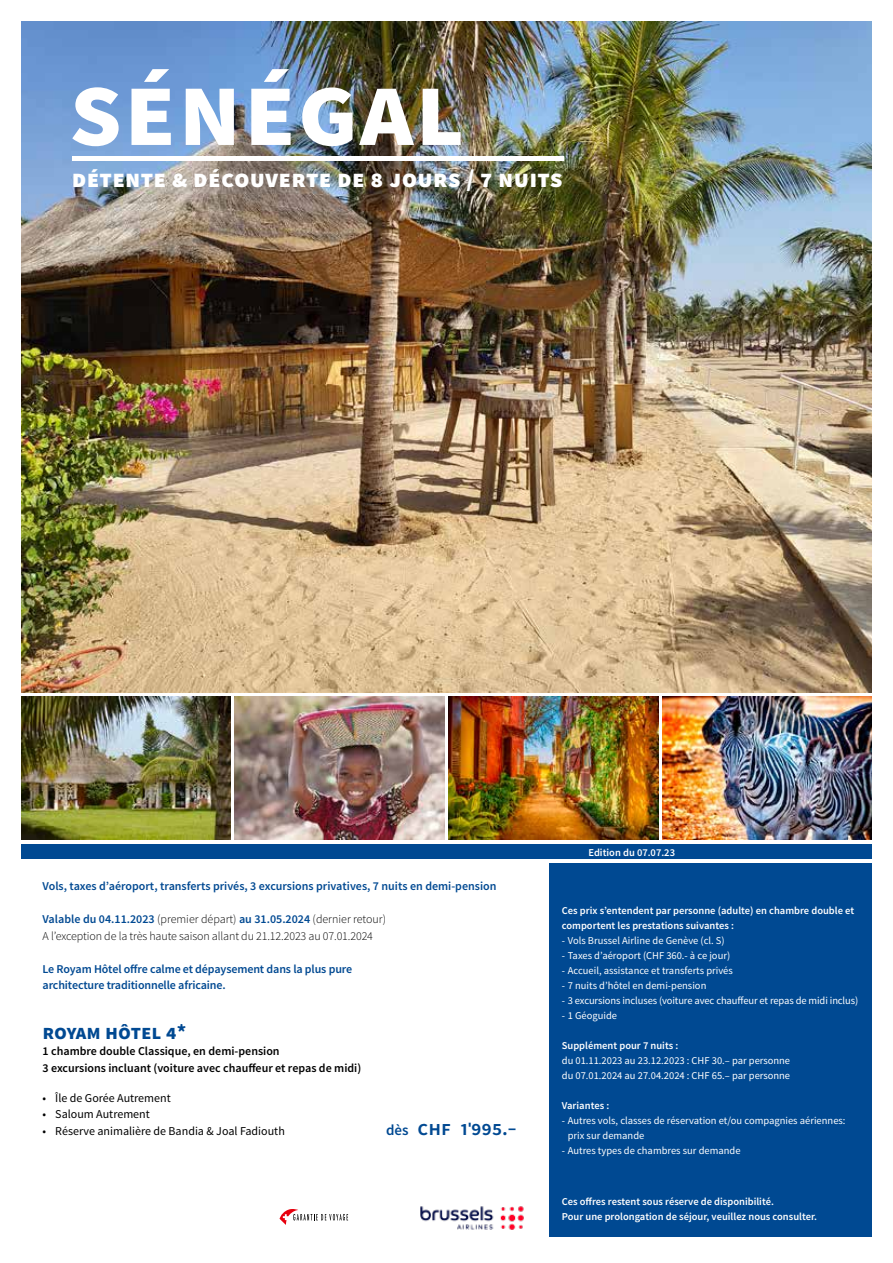
<style>
.page{position:relative;width:893px;height:1263px;background:#fff}
.page>*{position:absolute;margin:0;border:0;box-sizing:border-box;transform-origin:0 0}
.t1{font:700 106.5px "Source Sans Pro";letter-spacing:.01em;color:#fff}
.t2{font:900 24.9px "Source Sans Pro";letter-spacing:.01em;color:#fff}
.t3{font:600 21px "Source Sans Pro";color:#004992}
.t4{font:700 21px "Source Sans Pro";color:#004992}
.t5{font:600 12px/16.5px "Source Sans Pro";letter-spacing:-.01em;color:#004992}
.t6{font:300 12px/16.5px "Source Sans Pro";letter-spacing:-.01em;color:#000}
.t7{font:600 12px/16.5px "Source Sans Pro";color:#000}
.t8{font:12px "Source Sans Pro";color:#000}
.t9{font:10.5px/15px "Source Sans Pro";color:#fff}
.t10{font:600 10.5px/15px "Source Sans Pro";color:#fff}
.s1{font-weight:600;color:#004992}
.s2{font-size:15px}
</style>
<div class="page">
<img style="left:21px;top:21px;width:851px;height:671px">
<div style="left:21px;top:844px;width:851px;height:15px;background:#004992"></div>
<div style="left:549px;top:863px;width:323px;height:374px;background:#004992"></div>
<svg style="left:280px;top:1209px;width:68px;height:16px"></svg>
<img style="left:21px;top:697px;width:210px;height:143px">
<img style="left:235px;top:697px;width:209px;height:143px">
<img style="left:449px;top:697px;width:209px;height:143px">
<div style="left:72px;top:156px;width:491px;height:5px;background:#fff"></div>
<img style="left:420px;top:1206px;width:104px;height:24px">
<img style="left:662px;top:697px;width:210px;height:143px">
<h1 class="t1" style="left:69px;top:41px;width:397px">sénégal</h1>
<h2 class="t2" style="left:72px;top:163px;width:492px">détente &amp; découverte de 8 jours / 7 nuits</h2>
<p class="t10" style="left:588px;top:845px;width:88px">Edition du 07.07.23</p>
<p class="t5" style="left:43px;top:878px;width:455px">Vols, taxes d’aéroport, transferts privés, 3 excursions privatives, 7 nuits en demi-pension</p>
<p class="t6" style="left:43px;top:911px;width:345px"><span class="s1">Valable du 04.11.2023</span> (premier départ) <span class="s1">au 31.05.2024</span> (dernier retour)<br>A l’exception de la très haute saison allant du 21.12.2023 au 07.01.2024</p>
<p class="t5" style="left:43px;top:961px;width:311px">Le Royam Hôtel offre calme et dépaysement dans la plus pure architecture traditionnelle africaine.</p>
<h3 class="t4" style="left:43px;top:1018px;width:145px">royam hôtel 4*</h3>
<p class="t7" style="left:43px;top:1043px;width:320px">1 chambre double Classique, en demi-pension<br>3 excursions incluant (voiture avec chauffeur et repas de midi)</p>
<p class="t8" style="left:43px;top:1090px;width:130px">• Île de Gorée Autrement</p>
<p class="t8" style="left:43px;top:1107px;width:109px">• Saloum Autrement</p>
<p class="t8" style="left:43px;top:1123px;width:244px">• Réserve animalière de Bandia &amp; Joal Fadiouth</p>
<h3 class="t3" style="left:386px;top:1115px;width:132px"><span class="s2">dès</span> chf 1ˈ995.–</h3>
<p class="t10" style="left:562px;top:903px;width:294px">Ces prix s’entendent par personne (adulte) en chambre double et comportent les prestations suivantes :</p>
<p class="t9" style="left:562px;top:933px;width:164px">- Vols Brussel Airline de Genève (cl. S)</p>
<p class="t9" style="left:562px;top:948px;width:170px">- Taxes d’aéroport (CHF 360.- à ce jour)</p>
<p class="t9" style="left:562px;top:963px;width:173px">- Accueil, assistance et transferts privés</p>
<p class="t9" style="left:562px;top:978px;width:146px">- 7 nuits d’hôtel en demi-pension</p>
<p class="t9" style="left:562px;top:993px;width:298px">- 3 excursions incluses (voiture avec chauffeur et repas de midi inclus)</p>
<p class="t9" style="left:562px;top:1008px;width:57px">- 1 Géoguide</p>
<p class="t10" style="left:562px;top:1038px;width:118px">Supplément pour 7 nuits :</p>
<p class="t9" style="left:562px;top:1053px;width:230px">du 01.11.2023 au 23.12.2023 : CHF 30.– par personne du 07.01.2024 au 27.04.2024 : CHF 65.– par personne</p>
<p class="t10" style="left:562px;top:1098px;width:49px">Variantes :</p>
<p class="t9" style="left:568px;top:1113px;width:279px;text-indent:-6px">- Autres vols, classes de réservation et/ou compagnies aériennes: prix sur demande</p>
<p class="t9" style="left:562px;top:1143px;width:180px">- Autres types de chambres sur demande</p>
<p class="t10" style="left:562px;top:1194px;width:257px">Ces offres restent sous réserve de disponibilité.<br>Pour une prolongation de séjour, veuillez nous consulter.</p>
</div>
